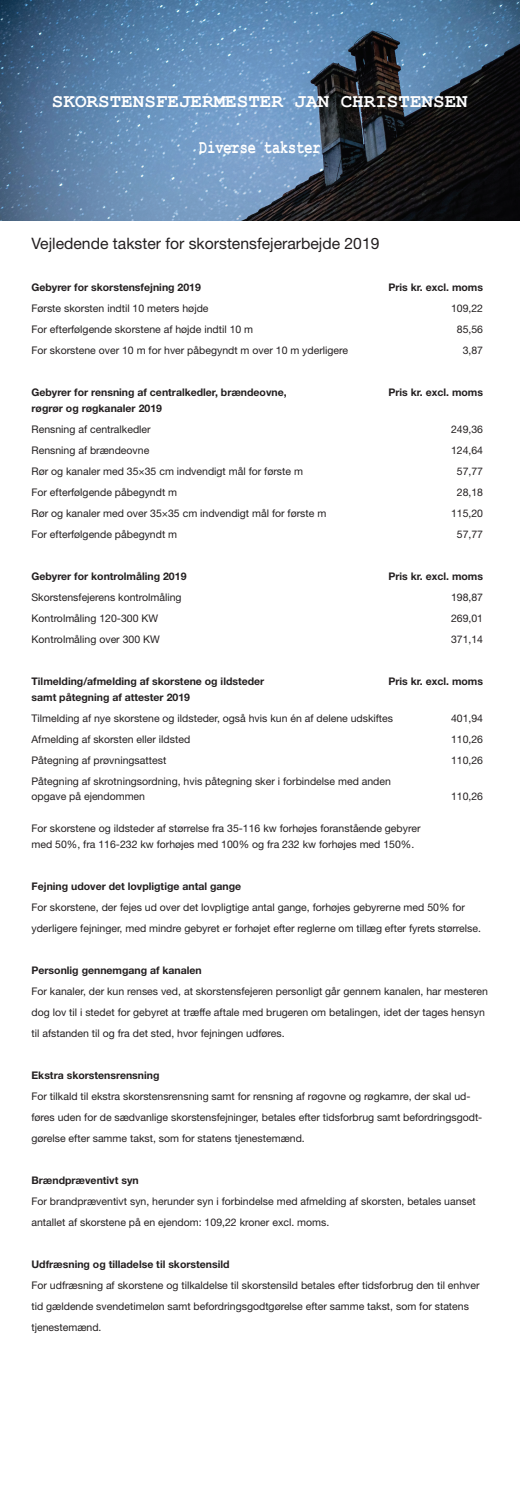
<style>
.page{position:relative;width:521px;height:1489px;background:#fff}
.page>*{position:absolute;margin:0;border:0;box-sizing:border-box;transform-origin:0 0}
.t1{font:700 19.25px "Courier New";color:#fff}
.t2{font:700 19.25px "Courier New";color:#fff;scale:.7 1}
.t3{font:15.75px "Helvetica Neue";color:#231f20}
.t4{font:10.5px/21px "Helvetica Neue";color:#231f20}
.t5{font:700 10.5px "Helvetica Neue";color:#231f20}
</style>
<div class="page">
<img style="left:0;top:0;width:520px;height:221px">
<h1 class="t1" style="left:52px;top:89px;width:417px">SKORSTENSFEJERMESTER JAN CHRISTENSEN</h1>
<h1 class="t2" style="left:199px;top:135px;width:175px">Diverse takster</h1>
<h2 class="t3" style="left:32px;top:234px;width:350px">Vejledende takster for skorstensfejerarbejde 2019</h2>
<p class="t5" style="left:32px;top:280px;width:171px">Gebyrer for skorstensfejning 2019</p>
<p class="t5" style="left:388px;top:280px;width:96px">Pris kr. excl. moms</p>
<p class="t4" style="left:32px;top:297px;width:178px">Første skorsten indtil 10 meters højde</p>
<p class="t4" style="left:451px;top:297px;width:34px">109,22</p>
<p class="t4" style="left:32px;top:318px;width:223px">For efterfølgende skorstene af højde indtil 10 m</p>
<p class="t4" style="left:457px;top:318px;width:28px">85,56</p>
<p class="t4" style="left:32px;top:339px;width:318px">For skorstene over 10 m for hver påbegyndt m over 10 m yderligere</p>
<p class="t4" style="left:463px;top:339px;width:22px">3,87</p>
<p class="t5" style="left:32px;top:385px;width:257px">Gebyrer for rensning af centralkedler, brændeovne,</p>
<p class="t5" style="left:388px;top:385px;width:96px">Pris kr. excl. moms</p>
<p class="t5" style="left:32px;top:401px;width:132px">røgrør og røgkanaler 2019</p>
<p class="t4" style="left:32px;top:418px;width:121px">Rensning af centralkedler</p>
<p class="t4" style="left:451px;top:418px;width:34px">249,36</p>
<p class="t4" style="left:32px;top:439px;width:119px">Rensning af brændeovne</p>
<p class="t4" style="left:451px;top:439px;width:34px">124,64</p>
<p class="t4" style="left:32px;top:460px;width:273px">Rør og kanaler med 35×35 cm indvendigt mål for første m</p>
<p class="t4" style="left:457px;top:460px;width:28px">57,77</p>
<p class="t4" style="left:32px;top:481px;width:147px">For efterfølgende påbegyndt m</p>
<p class="t4" style="left:457px;top:481px;width:28px">28,18</p>
<p class="t4" style="left:32px;top:502px;width:296px">Rør og kanaler med over 35×35 cm indvendigt mål for første m</p>
<p class="t4" style="left:451px;top:502px;width:34px">115,20</p>
<p class="t4" style="left:32px;top:523px;width:147px">For efterfølgende påbegyndt m</p>
<p class="t4" style="left:457px;top:523px;width:28px">57,77</p>
<p class="t5" style="left:32px;top:569px;width:156px">Gebyrer for kontrolmåling 2019</p>
<p class="t5" style="left:388px;top:569px;width:96px">Pris kr. excl. moms</p>
<p class="t4" style="left:32px;top:586px;width:152px">Skorstensfejerens kontrolmåling</p>
<p class="t4" style="left:451px;top:586px;width:34px">198,87</p>
<p class="t4" style="left:32px;top:607px;width:128px">Kontrolmåling 120-300 KW</p>
<p class="t4" style="left:451px;top:607px;width:34px">269,01</p>
<p class="t4" style="left:32px;top:628px;width:130px">Kontrolmåling over 300 KW</p>
<p class="t4" style="left:451px;top:628px;width:34px">371,14</p>
<p class="t5" style="left:32px;top:674px;width:234px">Tilmelding/afmelding af skorstene og ildsteder</p>
<p class="t5" style="left:388px;top:674px;width:96px">Pris kr. excl. moms</p>
<p class="t5" style="left:32px;top:690px;width:160px">samt påtegning af attester 2019</p>
<p class="t4" style="left:32px;top:707px;width:363px">Tilmelding af nye skorstene og ildsteder, også hvis kun én af delene udskiftes</p>
<p class="t4" style="left:451px;top:707px;width:34px">401,94</p>
<p class="t4" style="left:32px;top:728px;width:160px">Afmelding af skorsten eller ildsted</p>
<p class="t4" style="left:451px;top:728px;width:34px">110,26</p>
<p class="t4" style="left:32px;top:749px;width:136px">Påtegning af prøvningsattest</p>
<p class="t4" style="left:451px;top:749px;width:34px">110,26</p>
<p class="t4" style="left:32px;top:772px;width:361px;line-height:15.8px">Påtegning af skrotningsordning, hvis påtegning sker i forbindelse med anden opgave på ejendommen</p>
<p class="t4" style="left:451px;top:786px;width:34px">110,26</p>
<p class="t4" style="left:32px;top:820px;width:390px;line-height:15.8px">For skorstene og ildsteder af størrelse fra 35-116 kw forhøjes foranstående gebyrer med 50%, fra 116-232 kw forhøjes med 100% og fra 232 kw forhøjes med 150%.</p>
<p class="t5" style="left:32px;top:879px;width:211px">Fejning udover det lovpligtige antal gange</p>
<p class="t4" style="left:32px;top:896px;width:451px">For skorstene, der fejes ud over det lovpligtige antal gange, forhøjes gebyrerne med 50% for yderligere fejninger, med mindre gebyret er forhøjet efter reglerne om tillæg efter fyrets størrelse.</p>
<p class="t5" style="left:32px;top:963px;width:172px">Personlig gennemgang af kanalen</p>
<p class="t4" style="left:32px;top:980px;width:458px">For kanaler, der kun renses ved, at skorstensfejeren personligt går gennem kanalen, har mesteren dog lov til i stedet for gebyret at træffe aftale med brugeren om betalingen, idet der tages hensyn til afstanden til og fra det sted, hvor fejningen udføres.</p>
<p class="t5" style="left:32px;top:1068px;width:129px">Ekstra skorstensrensning</p>
<p class="t4" style="left:32px;top:1085px;width:452px">For tilkald til ekstra skorstensrensning samt for rensning af røgovne og røgkamre, der skal ud&shy;føres uden for de sædvanlige skorstensfejninger, betales efter tidsforbrug samt befordringsgodt&shy;gørelse efter samme takst, som for statens tjenestemænd.</p>
<p class="t5" style="left:32px;top:1173px;width:109px">Brændpræventivt syn</p>
<p class="t4" style="left:32px;top:1190px;width:446px">For brandpræventivt syn, herunder syn i forbindelse med afmelding af skorsten, betales uanset antallet af skorstene på en ejendom: 109,22 kroner excl. moms.</p>
<p class="t5" style="left:32px;top:1257px;width:200px">Udfræsning og tilladelse til skorstensild</p>
<p class="t4" style="left:32px;top:1274px;width:450px">For udfræsning af skorstene og tilkaldelse til skorstensild betales efter tidsforbrug den til enhver tid gældende svendetimeløn samt befordringsgodtgørelse efter samme takst, som for statens tjenestemænd.</p>
</div>
